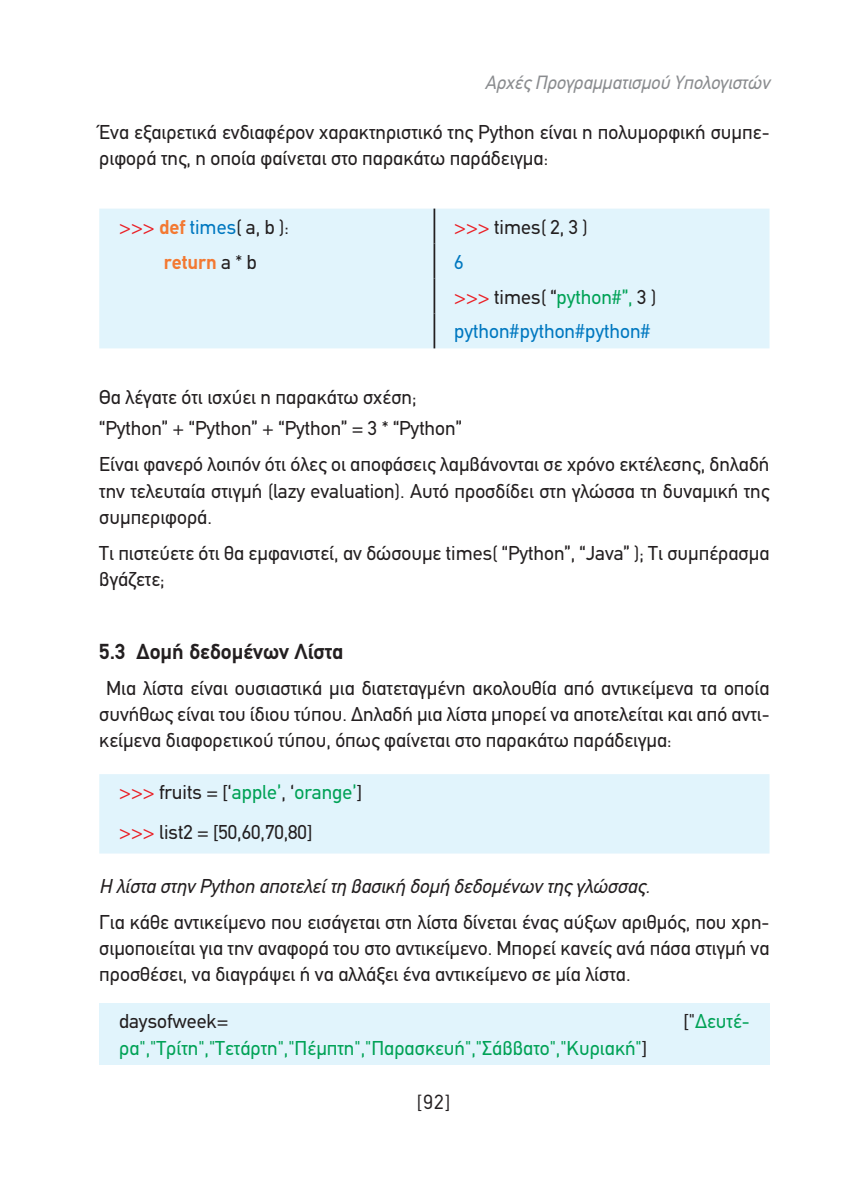
<style>
.page{position:relative;width:844px;height:1191px;background:#fff}
.page>*{position:absolute;margin:0;border:0;box-sizing:border-box;transform-origin:0 0}
.t1{font:700 21.88px "PF Din Text";color:#231f20}
.t2{font:20.12px/26.2px "PF Din Text";color:#231f20}
.t3{font:20.12px "PF Din Text";color:#00a256}
.t4{font:italic 20.12px "PF Din Text";color:#231f20}
.t5{font:20.12px/35px "PF Din Text";color:#0078c0}
.t6{font:700 20.12px "PF Din Text";color:#f37932}
.t7{font:20.12px "CF Din";color:#231f20}
.t8{font:italic 19.25px "PF Din Text";color:#8a8c8f}
.s1{color:#ea1e24}
.s2{font-weight:700;color:#f37932}
.s3{color:#0078c0}
.s4{font-weight:400;color:#231f20}
.s5{color:#231f20}
.s6{color:#00a256}
</style>
<div class="page">
<div style="left:99px;top:209px;width:670px;height:139px;background:#e1f4fc"></div>
<hr style="left:433px;top:209px;width:2px;height:34px;background:#231f20">
<hr style="left:433px;top:243px;width:2px;height:35px;background:#231f20">
<hr style="left:433px;top:278px;width:2px;height:35px;background:#231f20">
<hr style="left:433px;top:313px;width:2px;height:35px;background:#231f20">
<div style="left:99px;top:774px;width:670px;height:79px;background:#e1f4fc"></div>
<div style="left:99px;top:1003px;width:670px;height:61px;background:#e1f4fc"></div>
<p class="t8" style="left:484px;top:71px;width:286px">Αρχές Προγραμματισμού Υπολογιστών</p>
<p class="t2" style="left:99px;top:119px;width:671px">Ένα εξαιρετικά ενδιαφέρον χαρακτηριστικό της Python είναι η πολυμορφική συμπε&shy;ριφορά της, η οποία φαίνεται στο παρακάτω παράδειγμα:</p>
<p class="t2" style="left:119px;top:214px;width:171px"><span class="s1">&gt;&gt;&gt;</span> <span class="s2">def</span> <span class="s3">times</span>( a, b ):</p>
<p class="t2" style="left:454px;top:214px;width:135px"><span class="s1">&gt;&gt;&gt;</span> times( 2, 3 )</p>
<p class="t6" style="left:164px;top:250px;width:94px">return <span class="s4">a * b</span></p>
<p class="t5" style="left:454px;top:244px;width:203px">6<br><span class="s1">&gt;&gt;&gt;</span> <span class="s5">times( “</span><span class="s6">python#”,</span> <span class="s5">3 ) </span>python#python#python#</p>
<p class="t2" style="left:99px;top:381px;width:364px;line-height:31.2px">Θα λέγατε ότι ισχύει η παρακάτω σχέση; “Python” + “Python” + “Python” = 3 * “Python”</p>
<p class="t2" style="left:99px;top:451px;width:671px;text-align:justify">Είναι φανερό λοιπόν ότι όλες οι αποφάσεις λαμβάνονται σε χρόνο εκτέλεσης, δηλαδή την τελευταία στιγμή (lazy evaluation). Αυτό προσδίδει στη γλώσσα τη δυναμική της συμπεριφορά.</p>
<p class="t2" style="left:99px;top:540px;width:671px">Τι πιστεύετε ότι θα εμφανιστεί, αν δώσουμε times( “Python”, “Java” ); Τι συμπέρασμα βγάζετε;</p>
<p class="t1" style="left:99px;top:638px;width:245px">5.3 Δομή δεδομένων Λίστα</p>
<p class="t2" style="left:99px;top:675px;width:671px;text-align:justify;text-indent:7px">Μια λίστα είναι ουσιαστικά μια διατεταγμένη ακολουθία από αντικείμενα τα οποία συνήθως είναι του ίδιου τύπου. Δηλαδή μια λίστα μπορεί να αποτελείται και από αντι&shy;κείμενα διαφορετικού τύπου, όπως φαίνεται στο παρακάτω παράδειγμα:</p>
<p class="t2" style="left:119px;top:772px;width:244px;line-height:39.7px"><span class="s1">&gt;&gt;&gt;</span> fruits = [‘<span class="s6">apple’</span>, ‘<span class="s6">orange’</span>] <span class="s1">&gt;&gt;&gt;</span> list2 = [50,60,70,80]</p>
<p class="t4" style="left:99px;top:874px;width:552px">Η λίστα στην Python αποτελεί τη βασική δομή δεδομένων της γλώσσας.</p>
<p class="t2" style="left:99px;top:909px;width:671px;text-align:justify">Για κάθε αντικείμενο που εισάγεται στη λίστα δίνεται ένας αύξων αριθμός, που χρη&shy;σιμοποιείται για την αναφορά του στο αντικείμενο. Μπορεί κανείς ανά πάσα στιγμή να προσθέσει, να διαγράψει ή να αλλάξει ένα αντικείμενο σε μία λίστα.</p>
<p class="t2" style="left:119px;top:1008px;width:111px">daysofweek=</p>
<p class="t3" style="left:683px;top:1009px;width:68px"><span class="s5">["</span>Δευτέ-</p>
<p class="t3" style="left:119px;top:1036px;width:529px">ρα","Τρίτη","Τετάρτη","Πέμπτη","Παρασκευή","Σάββατο","Κυριακή"<span class="s5">]</span></p>
<p class="t7" style="left:417px;top:1091px;width:35px">[92]</p>
</div>
